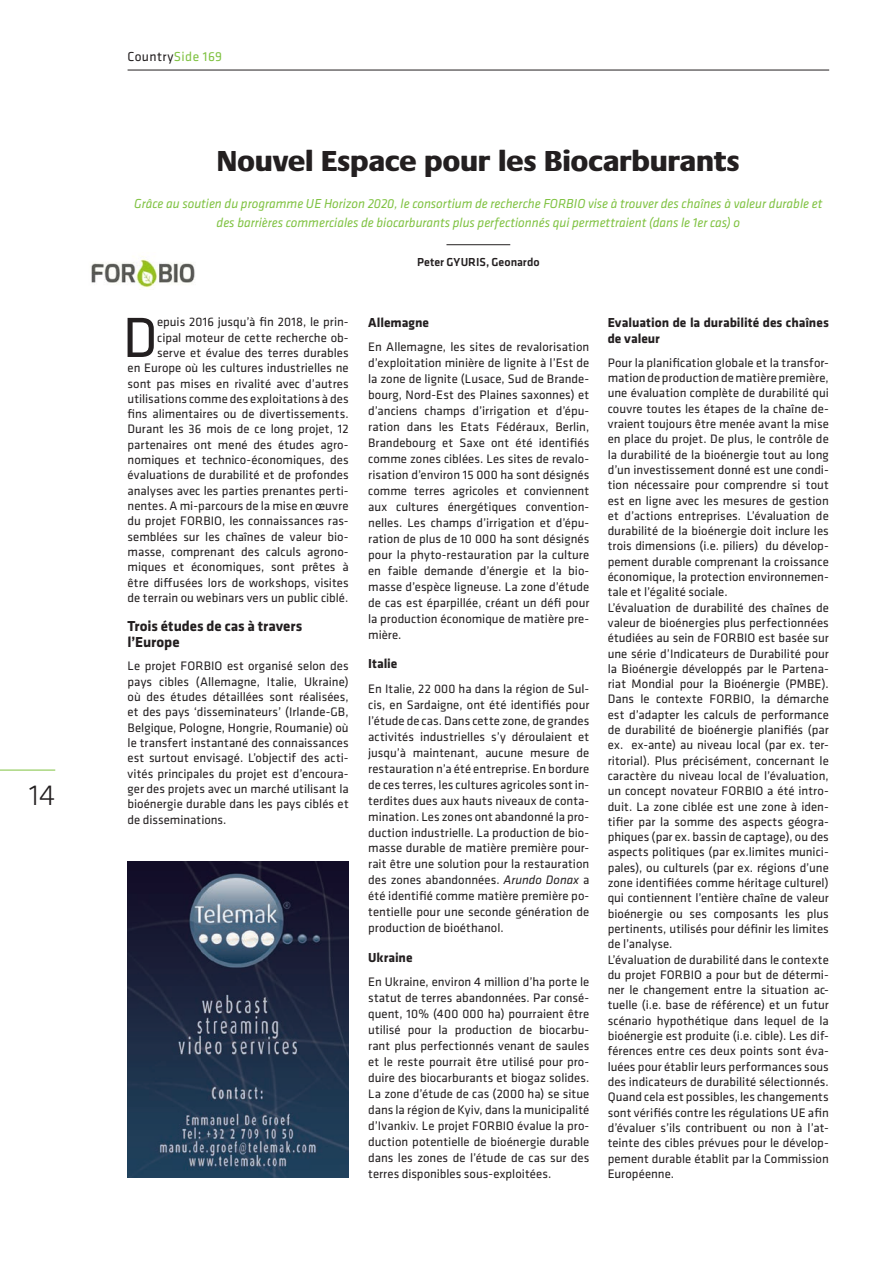
<style>
.page{position:relative;width:893px;height:1263px;background:#fff}
.page>*{position:absolute;margin:0;border:0;box-sizing:border-box;transform-origin:0 0}
.t1{font:58.65px "Klavika";color:#231f20}
.t2{font:800 30px "Praxis";letter-spacing:.01em;color:#231f20}
.t3{font:300 30px "Klavika";color:#231f20}
.t4{font:700 15px/16px "Klavika";letter-spacing:-.005em;color:#231f20}
.t5{font:italic 13.5px/19.5px "Klavika";letter-spacing:-.005em;color:#7fc241;text-align:center}
.t6{font:700 13.5px/16px "Klavika";color:#231f20}
.t7{font:13.5px "Klavika";letter-spacing:.03em;color:#231f20}
.t8{font:12.75px/15.3px "Klavika";color:#231f20;text-align:justify}
.t9{font:500 12px "Klavika";letter-spacing:.005em;color:#231f20}
.s1{color:#7fc241}
.s2{font-style:italic}
</style>
<div class="page">
<hr style="left:0;top:770px;width:55px;height:1px;background:#7fc241">
<hr style="left:128px;top:70px;width:701px;height:1px;background:#231f20">
<img style="left:128px;top:861px;width:221px;height:317px">
<hr style="left:446px;top:244px;width:64px;height:1px;background:#231f20">
<img style="left:91px;top:256px;width:104px;height:32px">
<h2 class="t3" style="left:29px;top:779px;width:27px">14</h2>
<p class="t7" style="left:128px;top:49px;width:96px">Country<span class="s1">Side 169</span></p>
<h2 class="t2" style="left:217px;top:145px;width:524px">Nouvel Espace pour les Biocarburants</h2>
<p class="t5" style="left:134px;top:194px;width:690px">Grâce au soutien du programme UE Horizon 2020, le consortium de recherche FORBIO vise à trouver des chaînes à valeur durable et des barrières commerciales de biocarburants plus perfectionnés qui permettraient (dans le 1er cas) o</p>
<p class="t9" style="left:417px;top:256px;width:124px">Peter GYURIS, Geonardo</p>
<p class="t8" style="left:128px;top:315px;width:223px;text-align:right">epuis 2016 jusqu’à fin 2018, le prin-<br>cipal moteur de cette recherche ob&shy;serve et évalue des terres durables<br>en Europe où les cultures industrielles ne sont pas mises en rivalité avec d’autres utilisations comme des exploitations à des fins alimentaires ou de divertissements.<br>Durant les 36 mois de ce long projet, 12 partenaires ont mené des études agro&shy;nomiques et technico-économiques, des évaluations de durabilité et de profondes analyses avec les parties prenantes perti&shy;nentes. A mi-parcours de la mise en œuvre du projet FORBIO, les connaissances ras&shy;semblées sur les chaînes de valeur bio&shy;masse, comprenant des calculs agrono&shy;miques et économiques, sont prêtes à être diffusées lors de workshops, visites de terrain ou webinars vers un public ciblé.</p>
<p class="t4" style="left:128px;top:618px;width:176px">Trois études de cas à travers l’Europe</p>
<p class="t8" style="left:128px;top:659px;width:223px">Le projet FORBIO est organisé selon des pays cibles (Allemagne, Italie, Ukraine) où des études détaillées sont réalisées, et des pays ‘disseminateurs’ (Irlande-GB, Belgique, Pologne, Hongrie, Roumanie) où le transfert instantané des connaissances est surtout envisagé. L’objectif des acti&shy;vités principales du projet est d’encoura&shy;ger des projets avec un marché utilisant la bioénergie durable dans les pays ciblés et de disseminations.</p>
<h1 class="t1" style="left:123px;top:306px;width:37px">D</h1>
<p class="t6" style="left:368px;top:315px;width:62px">Allemagne</p>
<p class="t8" style="left:368px;top:339px;width:223px;line-height:15.9px">En Allemagne, les sites de revalorisation d’exploitation minière de lignite à l’Est de la zone de lignite (Lusace, Sud de Brande&shy;bourg, Nord-Est des Plaines saxonnes) et d’anciens champs d’irrigation et d’épu&shy;ration dans les Etats Fédéraux, Berlin, Brandebourg et Saxe ont été identifiés comme zones ciblées. Les sites de revalo&shy;risation d’environ 15 000 ha sont désignés comme terres agricoles et conviennent aux cultures énergétiques convention&shy;nelles. Les champs d’irrigation et d’épu&shy;ration de plus de 10 000 ha sont désignés pour la phyto-restauration par la culture en faible demande d’énergie et la bio&shy;masse d’espèce ligneuse. La zone d’étude de cas est éparpillée, créant un défi pour la production économique de matière pre&shy;mière.</p>
<p class="t6" style="left:368px;top:656px;width:31px">Italie</p>
<p class="t8" style="left:368px;top:681px;width:223px;line-height:15.9px">En Italie, 22 000 ha dans la région de Sul&shy;cis, en Sardaigne, ont été identifiés pour l’étude de cas. Dans cette zone, de grandes activités industrielles s’y déroulaient et jusqu’à maintenant, aucune mesure de restauration n’a été entreprise. En bordure de ces terres, les cultures agricoles sont in&shy;terdites dues aux hauts niveaux de conta&shy;mination. Les zones ont abandonné la pro&shy;duction industrielle. La production de bio&shy;masse durable de matière première pour&shy;rait être une solution pour la restauration des zones abandonnées. <span class="s2">Arundo Donax</span> a été identifié comme matière première po&shy;tentielle pour une seconde génération de production de bioéthanol.</p>
<p class="t6" style="left:368px;top:949px;width:46px">Ukraine</p>
<p class="t8" style="left:368px;top:974px;width:223px;line-height:15.9px">En Ukraine, environ 4 million d’ha porte le statut de terres abandonnées. Par consé&shy;quent, 10% (400 000 ha) pourraient être utilisé pour la production de biocarbu&shy;rant plus perfectionnés venant de saules et le reste pourrait être utilisé pour pro&shy;duire des biocarburants et biogaz solides.<br>La zone d’étude de cas (2000 ha) se situe dans la région de Kyiv, dans la municipalité d’Ivankiv. Le projet FORBIO évalue la pro&shy;duction potentielle de bioénergie durable dans les zones de l’étude de cas sur des terres disponibles sous-exploitées.</p>
<p class="t6" style="left:608px;top:315px;width:223px">Evaluation de la durabilité des chaînes de valeur</p>
<p class="t8" style="left:608px;top:355px;width:223px;text-align:left">Pour la planification globale et la transfor&shy;mation de production de matière première, une évaluation complète de durabilité qui couvre toutes les étapes de la chaîne de&shy;vraient toujours être menée avant la mise en place du projet. De plus, le contrôle de la durabilité de la bioénergie tout au long d’un investissement donné est une condi&shy;tion nécessaire pour comprendre si tout est en ligne avec les mesures de gestion et d’actions entreprises. L’évaluation de durabilité de la bioénergie doit inclure les trois dimensions (i.e. piliers) du dévelop&shy;pement durable comprenant la croissance économique, la protection environnemen&shy;tale et l’égalité sociale.<br>L’évaluation de durabilité des chaînes de valeur de bioénergies plus perfectionnées étudiées au sein de FORBIO est basée sur une série d’Indicateurs de Durabilité pour la Bioénergie développés par le Partena&shy;riat Mondial pour la Bioénergie (PMBE).<br>Dans le contexte FORBIO, la démarche est d’adapter les calculs de performance de durabilité de bioénergie planifiés (par ex. ex-ante) au niveau local (par ex. ter&shy;ritorial). Plus précisément, concernant le caractère du niveau local de l’évaluation, un concept novateur FORBIO a été intro&shy;duit. La zone ciblée est une zone à iden&shy;tifier par la somme des aspects géogra&shy;phiques (par ex. bassin de captage), ou des aspects politiques (par ex.limites munici&shy;pales), ou culturels (par ex. régions d’une zone identifiées comme héritage culturel) qui contiennent l’entière chaîne de valeur bioénergie ou ses composants les plus pertinents, utilisés pour définir les limites de l’analyse.<br>L’évaluation de durabilité dans le contexte du projet FORBIO a pour but de détermi&shy;ner le changement entre la situation ac&shy;tuelle (i.e. base de référence) et un futur scénario hypothétique dans lequel de la bioénergie est produite (i.e. cible). Les dif&shy;férences entre ces deux points sont éva&shy;luées pour établir leurs performances sous des indicateurs de durabilité sélectionnés.<br>Quand cela est possibles, les changements sont vérifiés contre les régulations UE afin d’évaluer s’ils contribuent ou non à l’at&shy;teinte des cibles prévues pour le dévelop&shy;pement durable établit par la Commission Européenne.</p>
</div>
